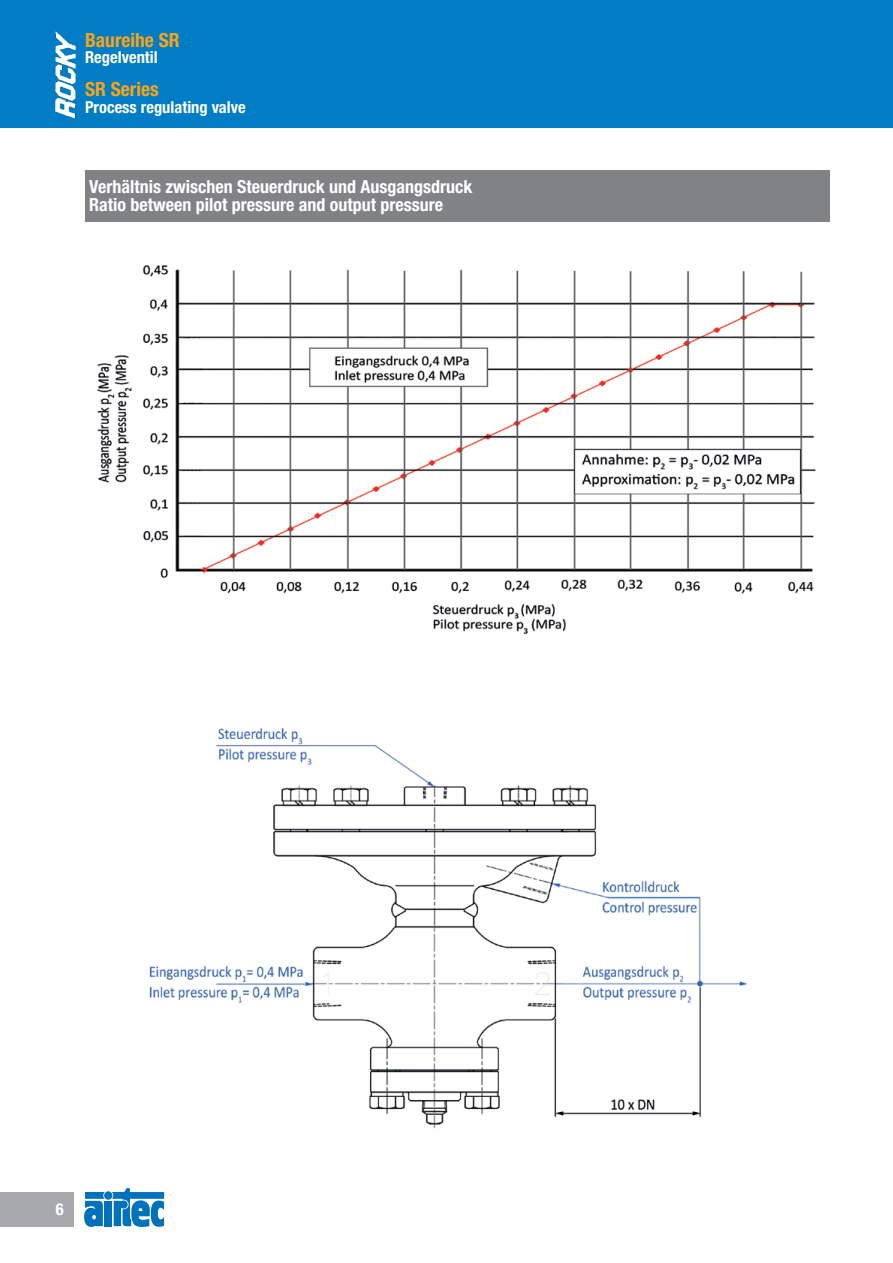
<style>
.page{position:relative;width:893px;height:1263px;background:#fff}
.page>*{position:absolute;margin:0;border:0;box-sizing:border-box;transform-origin:0 0}
.t1{font:700 condensed 19.5px "Helvetica Neue LT Std";color:#faa41a}
.t2{font:700 condensed 18px/18px "Helvetica Neue LT Std";color:#fff}
.t3{font:700 condensed 16.5px "Helvetica Neue LT Std";color:#fff}
</style>
<div class="page">
<div style="left:0;top:0;width:893px;height:128px;background:#007dc5"></div>
<img style="left:56px;top:32px;width:19px;height:87px">
<div style="left:0;top:1192px;width:74px;height:35px;background:#a7a9ac"></div>
<div style="left:104px;top:1191px;width:8px;height:9px;background:#0072bc;border-radius:50%"></div>
<div style="left:105px;top:1201px;width:7px;height:25px;background:#0072bc"></div>
<svg style="left:84px;top:1192px;width:21px;height:35px"></svg>
<svg style="left:112px;top:1188px;width:52px;height:39px"></svg>
<img style="left:90px;top:221px;width:734px;height:413px">
<div style="left:85px;top:170px;width:744px;height:51px;background:#808285"></div>
<img style="left:149px;top:727px;width:599px;height:402px">
<p class="t1" style="left:85px;top:28px;width:96px">Baureihe SR</p>
<p class="t3" style="left:85px;top:47px;width:74px">Regelventil</p>
<p class="t1" style="left:85px;top:78px;width:75px">SR Series</p>
<p class="t3" style="left:85px;top:97px;width:162px">Process regulating valve</p>
<p class="t2" style="left:89px;top:177px;width:385px">Verhältnis zwischen Steuerdruck und Ausgangsdruck<br>Ratio between pilot pressure and output pressure</p>
<p class="t3" style="left:56px;top:1199px;width:9px">6</p>
</div>
